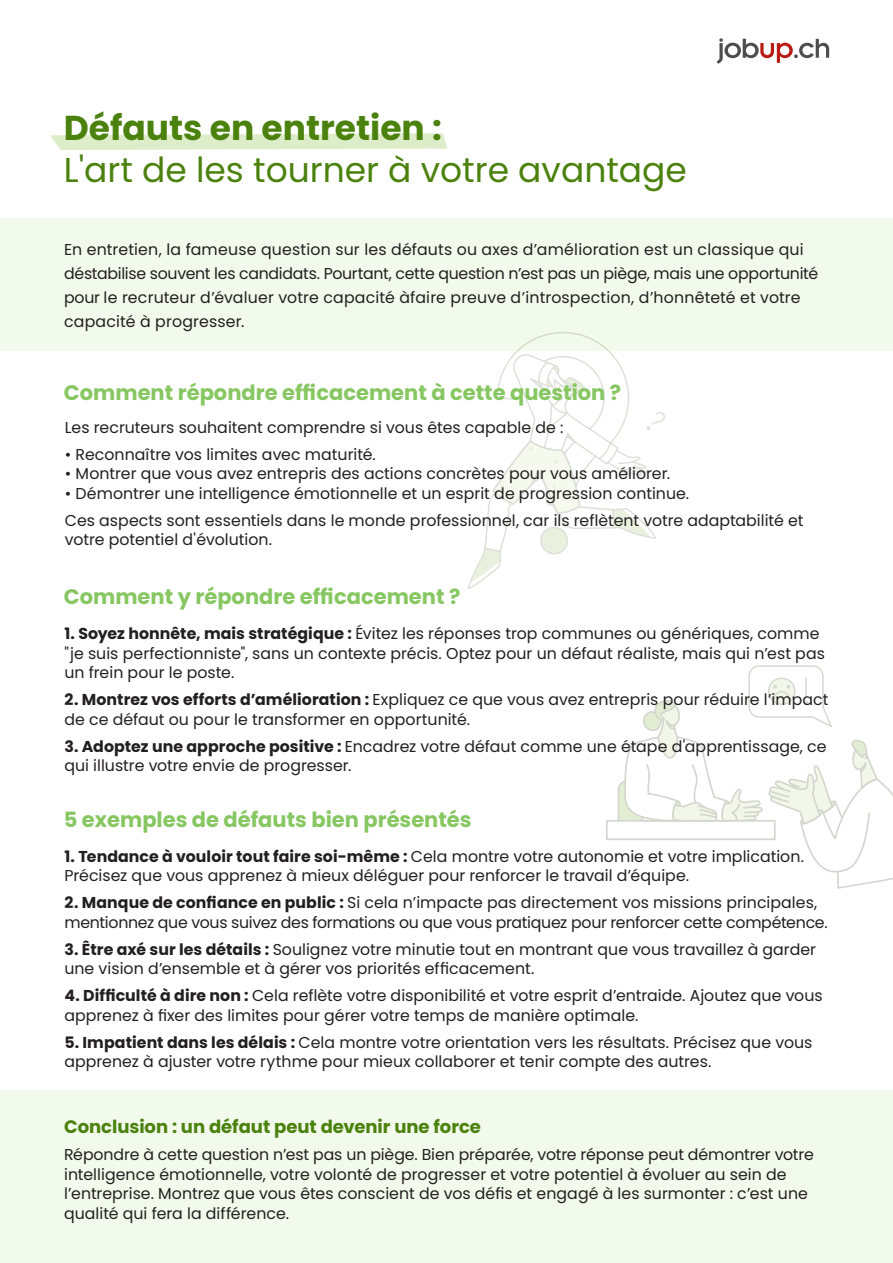
<style>
.page{position:relative;width:893px;height:1263px;background:#fff}
.page>*{position:absolute;margin:0;border:0;box-sizing:border-box;transform-origin:0 0}
.t1{font:34.5px "Poppins";color:#4a820d}
.t2{font:700 34.5px "Poppins";color:#4a820d}
.t3{font:700 21px "Poppins";color:#87c762}
.t4{font:700 18px "Poppins";color:#4a820d}
.t5{font:15.75px/19.5px "Poppins";color:#231f20}
.s1{font-weight:700}
</style>
<div class="page">
<svg style="left:717px;top:38px;width:112px;height:26px"></svg>
<div style="left:0;top:219px;width:893px;height:132px;background:#f2faeb"></div>
<svg style="left:467px;top:332px;width:198px;height:258px"></svg>
<svg style="left:606px;top:665px;width:287px;height:224px"></svg>
<div style="left:0;top:1091px;width:893px;height:172px;background:#f2faeb"></div>
<svg style="left:50px;top:133px;width:397px;height:17px;background:#e2efd0"></svg>
<p class="t2" style="left:64px;top:108px;width:380px">Défauts en entretien :</p>
<p class="t1" style="left:64px;top:150px;width:625px">L'art de les tourner à votre avantage</p>
<p class="t5" style="left:64px;top:240px;width:741px">En entretien, la fameuse question sur les défauts ou axes d’amélioration est un classique qui</p>
<p class="t5" style="left:64px;top:261px;width:756px;line-height:24px">déstabilise souvent les candidats. Pourtant, cette question n’est pas un piège, mais une opportunité pour le recruteur d’évaluer votre capacité àfaire preuve d’introspection, d’honnêteté et votre</p>
<p class="t5" style="left:64px;top:312px;width:182px">capacité à progresser.</p>
<p class="t3" style="left:64px;top:380px;width:559px">Comment répondre efficacement à cette question ?</p>
<p class="t5" style="left:65px;top:417px;width:500px">Les recruteurs souhaitent comprendre si vous êtes capable de :</p>
<p class="t5" style="left:65px;top:444px;width:312px">• Reconnaître vos limites avec maturité.</p>
<p class="t5" style="left:65px;top:464px;width:607px">• Montrer que vous avez entrepris des actions concrètes pour vous améliorer.</p>
<p class="t5" style="left:65px;top:483px;width:626px">• Démontrer une intelligence émotionnelle et un esprit de progression continue.</p>
<p class="t5" style="left:65px;top:510px;width:740px">Ces aspects sont essentiels dans le monde professionnel, car ils reflètent votre adaptabilité et votre potentiel d'évolution.</p>
<p class="t3" style="left:64px;top:585px;width:398px">Comment y répondre efficacement ?</p>
<p class="t5" style="left:64px;top:624px;width:762px"><span class="s1">1. Soyez honnête, mais stratégique :</span> Évitez les réponses trop communes ou génériques, comme "je suis perfectionniste", sans un contexte précis. Optez pour un défaut réaliste, mais qui n’est pas un frein pour le poste.</p>
<p class="t5" style="left:64px;top:690px;width:766px"><span class="s1">2. Montrez vos efforts d’amélioration :</span> Expliquez ce que vous avez entrepris pour réduire l’impact de ce défaut ou pour le transformer en opportunité.</p>
<p class="t5" style="left:64px;top:736px;width:764px"><span class="s1">3. Adoptez une approche positive :</span> Encadrez votre défaut comme une étape d'apprentissage, ce qui illustre votre envie de progresser.</p>
<p class="t3" style="left:64px;top:807px;width:409px">5 exemples de défauts bien présentés</p>
<p class="t5" style="left:64px;top:846px;width:741px"><span class="s1">1. Tendance à vouloir tout faire soi-même :</span> Cela montre votre autonomie et votre implication.<br>Précisez que vous apprenez à mieux déléguer pour renforcer le travail d’équipe.</p>
<p class="t5" style="left:64px;top:893px;width:765px"><span class="s1">2. Manque de confiance en public :</span> Si cela n’impacte pas directement vos missions principales, mentionnez que vous suivez des formations ou que vous pratiquez pour renforcer cette compétence.</p>
<p class="t5" style="left:64px;top:939px;width:753px"><span class="s1">3. Être axé sur les détails :</span> Soulignez votre minutie tout en montrant que vous travaillez à garder une vision d’ensemble et à gérer vos priorités efficacement.</p>
<p class="t5" style="left:64px;top:986px;width:760px"><span class="s1">4. Difficulté à dire non :</span> Cela reflète votre disponibilité et votre esprit d’entraide. Ajoutez que vous apprenez à fixer des limites pour gérer votre temps de manière optimale.</p>
<p class="t5" style="left:64px;top:1032px;width:750px"><span class="s1">5. Impatient dans les délais :</span> Cela montre votre orientation vers les résultats. Précisez que vous apprenez à ajuster votre rythme pour mieux collaborer et tenir compte des autres.</p>
<p class="t4" style="left:64px;top:1116px;width:418px">Conclusion : un défaut peut devenir une force</p>
<p class="t5" style="left:64px;top:1145px;width:751px">Répondre à cette question n’est pas un piège. Bien préparée, votre réponse peut démontrer votre intelligence émotionnelle, votre volonté de progresser et votre potentiel à évoluer au sein de</p>
<p class="t5" style="left:64px;top:1184px;width:745px">l’entreprise. Montrez que vous êtes conscient de vos défis et engagé à les surmonter : c’est une qualité qui fera la différence.</p>
</div>
